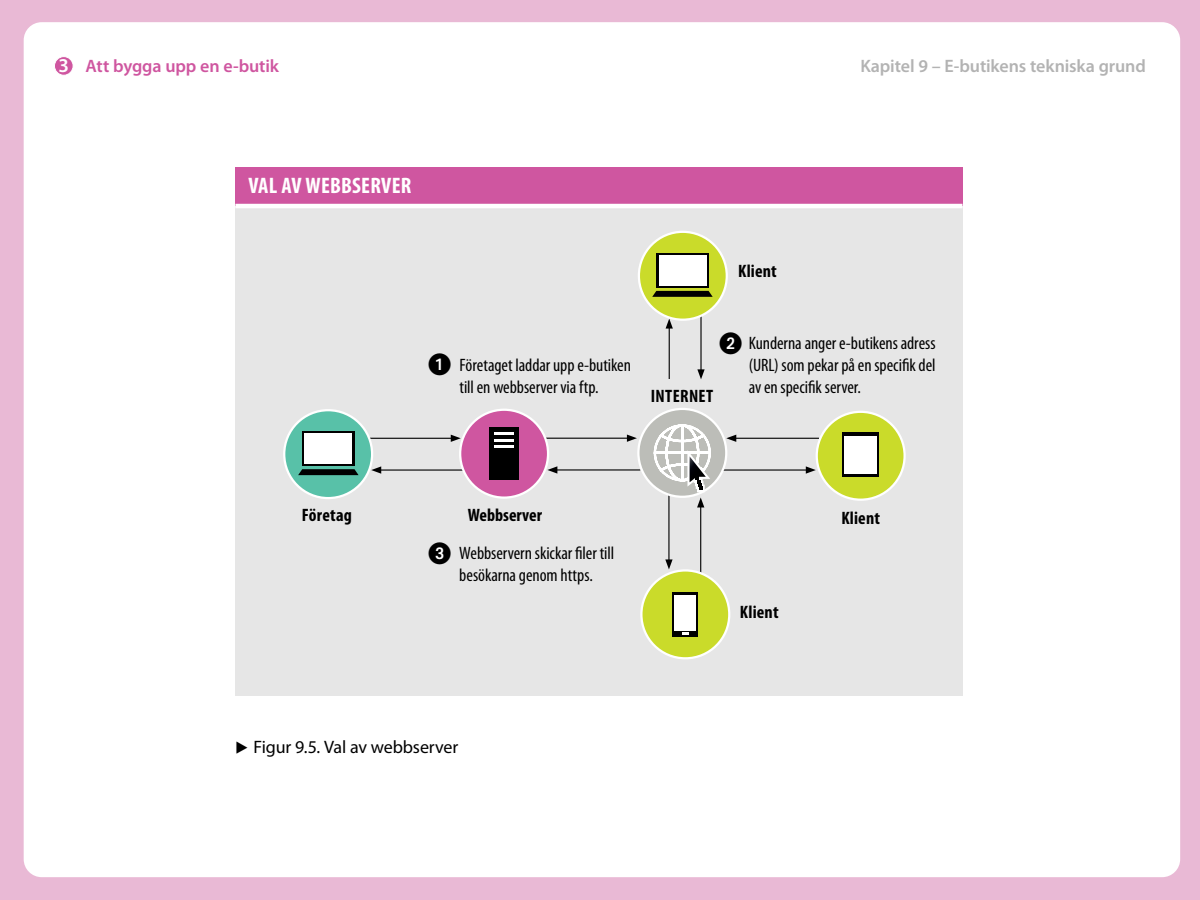
<style>
.page{position:relative;width:1200px;height:900px;background:#e9b9d5}
.page>*{position:absolute;margin:0;border:0;box-sizing:border-box;transform-origin:0 0}
.Ingress{font:700 condensed 22.5px "Myriad Pro";letter-spacing:.01em;color:#fff}
.Ingress-2{font:22.5px "European Pi One";color:#000}
.Bröd{font:600 19.65px "Myriad Pro";color:#fff}
.Ingress-3{font:condensed 18px/21.6px "Myriad Pro";letter-spacing:-.005em;color:#000}
.Ingress-4{font:700 condensed 18px "Myriad Pro";letter-spacing:.01em;color:#000}
.Sammanfattning{font:600 18px "Myriad Pro";letter-spacing:-.005em;color:#b3b3b3}
.Faktatext{font:18px "Myriad Pro";letter-spacing:-.01em;color:#000}
.Sammanfattning-2{font:600 18px "Myriad Pro";letter-spacing:-.005em;color:#cf56a0}
.s1{font-family:"European Pi Three";font-size:15.75px}
</style>
<div class="page">
<div style="left:24px;top:22px;width:1156px;height:855px;background:#fff;border-radius:18px"></div>
<div style="left:54px;top:57px;width:19px;height:18px;background:#cf56a0;border-radius:50%"></div>
<div style="left:54px;top:56px;width:20px;height:20px;border:1px solid #fff;border-radius:50%"></div>
<div style="left:235px;top:168px;width:727px;height:38px;background:#cf56a0"></div>
<div style="left:235px;top:206px;width:727px;height:490px;background:#e6e6e6"></div>
<hr style="left:235px;top:204px;width:727px;height:4px;background:#fff">
<hr style="left:379px;top:469px;width:85px;height:2px;background:#000">
<svg style="left:371px;top:466px;width:10px;height:8px"></svg>
<hr style="left:368px;top:438px;width:85px;height:1px;background:#000">
<svg style="left:451px;top:435px;width:10px;height:7px"></svg>
<hr style="left:734px;top:438px;width:85px;height:1px;background:#000">
<svg style="left:726px;top:435px;width:10px;height:7px"></svg>
<hr style="left:723px;top:469px;width:85px;height:2px;background:#000">
<svg style="left:806px;top:466px;width:10px;height:8px"></svg>
<hr style="left:668px;top:477px;width:2px;height:85px;background:#000">
<svg style="left:665px;top:559px;width:8px;height:10px"></svg>
<hr style="left:700px;top:505px;width:1px;height:85px;background:#000">
<svg style="left:697px;top:497px;width:7px;height:10px"></svg>
<hr style="left:669px;top:326px;width:1px;height:53px;background:#000">
<svg style="left:666px;top:319px;width:7px;height:10px"></svg>
<hr style="left:700px;top:287px;width:2px;height:85px;background:#000">
<svg style="left:697px;top:369px;width:8px;height:10px"></svg>
<hr style="left:555px;top:469px;width:85px;height:2px;background:#000">
<svg style="left:547px;top:466px;width:10px;height:8px"></svg>
<hr style="left:544px;top:438px;width:85px;height:1px;background:#000">
<svg style="left:627px;top:435px;width:10px;height:7px"></svg>
<div style="left:638px;top:409px;width:88px;height:88px;background:#bcbdb8;border-radius:50%"></div>
<div style="left:637px;top:408px;width:90px;height:90px;border:2px solid #fff;border-radius:50%"></div>
<div style="left:697px;top:485px;width:8px;height:7px;border:4px solid #fff"></div>
<svg style="left:653px;top:423px;width:62px;height:68px"></svg>
<div style="left:817px;top:412px;width:88px;height:88px;background:#cadb2a;border-radius:50%"></div>
<div style="left:816px;top:411px;width:90px;height:90px;border:2px solid #fff;border-radius:50%"></div>
<svg style="left:842px;top:432px;width:37px;height:45px"></svg>
<div style="left:845px;top:436px;width:32px;height:37px;background:#fff"></div>
<div style="left:641px;top:570px;width:88px;height:88px;background:#cadb2a;border-radius:50%"></div>
<div style="left:640px;top:569px;width:90px;height:90px;border:2px solid #fff;border-radius:50%"></div>
<svg style="left:673px;top:592px;width:25px;height:45px"></svg>
<div style="left:675px;top:595px;width:21px;height:35px;background:#fff"></div>
<svg style="left:682px;top:632px;width:6px;height:2px"></svg>
<div style="left:431px;top:355px;width:17px;height:18px;background:#fff;border-radius:50%"></div>
<div style="left:722px;top:335px;width:17px;height:18px;background:#fff;border-radius:50%"></div>
<div style="left:460px;top:410px;width:88px;height:88px;background:#cf56a0;border-radius:50%"></div>
<div style="left:459px;top:409px;width:90px;height:90px;border:2px solid #fff;border-radius:50%"></div>
<div style="left:490px;top:427px;width:29px;height:53px;background:#000"></div>
<hr style="left:494px;top:433px;width:20px;height:2px;background:#fff">
<hr style="left:494px;top:439px;width:20px;height:2px;background:#fff">
<hr style="left:494px;top:445px;width:20px;height:2px;background:#fff">
<div style="left:639px;top:232px;width:88px;height:88px;background:#cadb2a;border-radius:50%"></div>
<div style="left:638px;top:231px;width:90px;height:90px;border:2px solid #fff;border-radius:50%"></div>
<svg style="left:656px;top:253px;width:53px;height:35px"></svg>
<div style="left:659px;top:255px;width:47px;height:30px;background:#fff"></div>
<svg style="left:652px;top:291px;width:61px;height:6px"></svg>
<div style="left:431px;top:544px;width:17px;height:18px;background:#fff;border-radius:50%"></div>
<div style="left:284px;top:410px;width:88px;height:88px;background:#58c1a8;border-radius:50%"></div>
<div style="left:283px;top:409px;width:90px;height:90px;border:2px solid #fff;border-radius:50%"></div>
<svg style="left:302px;top:431px;width:52px;height:35px"></svg>
<div style="left:305px;top:434px;width:47px;height:30px;background:#fff"></div>
<svg style="left:298px;top:469px;width:61px;height:6px"></svg>
<p class="Bröd" style="left:58px;top:55px;width:12px">3</p>
<p class="Sammanfattning-2" style="left:86px;top:56px;width:195px">Att bygga upp en e-butik</p>
<p class="Sammanfattning" style="left:860px;top:56px;width:287px">Kapitel 9 – E-butikens tekniska grund</p>
<p class="Ingress" style="left:248px;top:173px;width:165px">VAL AV WEBBSERVER</p>
<p class="Ingress-4" style="left:738px;top:261px;width:40px">Klient</p>
<p class="Ingress-2" style="left:428px;top:351px;width:24px">1</p>
<p class="Ingress-3" style="left:459px;top:355px;width:173px">Företaget laddar upp e-butiken till en webbserver via ftp.</p>
<p class="Ingress-2" style="left:720px;top:331px;width:24px">2</p>
<p class="Ingress-3" style="left:749px;top:333px;width:188px;text-align:justify">Kunderna anger e-butikens adress (URL) som pekar på en specifik del av en specifik server.</p>
<p class="Ingress-4" style="left:651px;top:386px;width:64px">INTERNET</p>
<p class="Ingress-4" style="left:302px;top:505px;width:51px">Företag</p>
<p class="Ingress-2" style="left:429px;top:541px;width:24px">3</p>
<p class="Ingress-4" style="left:468px;top:505px;width:76px">Webbserver</p>
<p class="Ingress-3" style="left:459px;top:543px;width:156px">Webbservern skickar filer till besökarna genom https.</p>
<p class="Ingress-4" style="left:740px;top:602px;width:40px">Klient</p>
<p class="Ingress-4" style="left:841px;top:508px;width:40px">Klient</p>
<p class="Faktatext" style="left:236px;top:737px;width:224px"><span class="s1">E</span> Figur 9.5. Val av webbserver</p>
</div>
